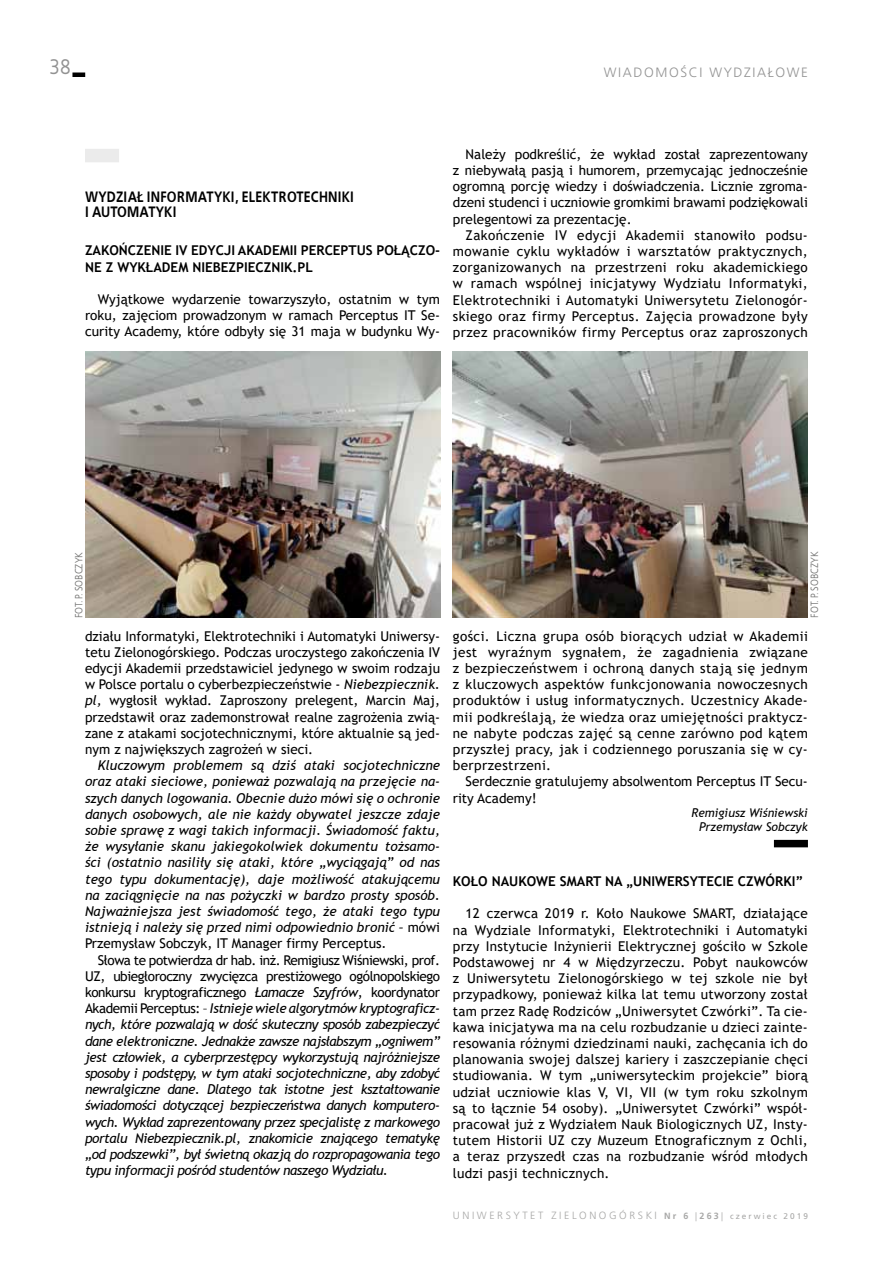
<style>
.page{position:relative;width:893px;height:1263px;background:#fff}
.page>*{position:absolute;margin:0;border:0;box-sizing:border-box;transform-origin:0 0}
.t1{font:21px "EFN Bureau OT";color:#929292}
.t2{font:700 15px/15px "EFN Bureau OT";letter-spacing:.01em;color:#000}
.t3{font:13.5px/16.2px "Trebuchet MS";color:#000;text-align:justify}
.t4{font:italic 13.5px/16.2px "Trebuchet MS";letter-spacing:-.015em;color:#000;text-align:justify}
.t5{font:700 13.5px/16.2px "Trebuchet MS";color:#000}
.t6{font:300 13.5px "Frutiger LT Pro";letter-spacing:.12em;color:#929292}
.t7{font:italic 12px/14.4px "Trebuchet MS";color:#000;text-align:right}
.t8{font:300 10.5px "Frutiger LT Pro";letter-spacing:.245em;color:#a8a8a7}
.t9{font:10.5px "EFN Bureau OT";letter-spacing:.02em;color:#777776}
.s1{font-style:italic}
.s2{font-style:normal}
.s3{font-weight:700;font-size:9px}
.s4{font-size:9px}
.s5{font-weight:400;font-size:8.25px}
</style>
<div class="page">
<div style="left:72px;top:72px;width:13px;height:5px;background:#000"></div>
<div style="left:774px;top:840px;width:34px;height:7px;background:#000"></div>
<div style="left:85px;top:149px;width:34px;height:13px;background:#ebebeb"></div>
<img style="left:85px;top:351px;width:355px;height:267px">
<img style="left:453px;top:351px;width:355px;height:267px">
<h1 class="t1" style="left:50px;top:55px;width:22px">38</h1>
<p class="t6" style="left:604px;top:65px;width:105px">WIADOMOŚCIWY</p>
<p class="t6" style="left:734px;top:65px;width:54px">DZIAŁOWE</p>
<p class="t2" style="left:85px;top:190px;width:271px">WYDZIAŁ INFORMATYKI, ELEKTROTECHNIKI<br>I AUTOMATYKI</p>
<p class="t5" style="left:85px;top:242px;width:357px">ZAKOŃCZENIE IV EDYCJI AKADEMII PERCEPTUS POŁĄCZO-<br>NE Z WYKŁADEM NIEBEZPIECZNIK.PL</p>
<p class="t3" style="left:85px;top:291px;width:357px;text-indent:13px">Wyjątkowe wydarzenie towarzyszyło, ostatnim w tym roku, zajęciom prowadzonym w ramach Perceptus IT Se&shy;curity Academy, które odbyły się 31 maja w budynku Wy-</p>
<p class="t3" style="left:453px;top:146px;width:357px;text-indent:13px">Należy podkreślić, że wykład został zaprezentowany z niebywałą pasją i humorem, przemycając jednocześnie ogromną porcję wiedzy i doświadczenia. Licznie zgroma&shy;dzeni studenci i uczniowie gromkimi brawami podziękowali prelegentowi za prezentację.</p>
<p class="t3" style="left:453px;top:227px;width:357px;text-indent:13px">Zakończenie IV edycji Akademii stanowiło podsu&shy;mowanie cyklu wykładów i warsztatów praktycznych, zorganizowanych na przestrzeni roku akademickiego w ramach wspólnej inicjatywy Wydziału Informatyki, Elektrotechniki i Automatyki Uniwersytetu Zielonogór&shy;skiego oraz firmy Perceptus. Zajęcia prowadzone były przez pracowników firmy Perceptus oraz zaproszonych</p>
<p class="t9" style="left:73px;top:618px;width:68px;rotate:-90deg">Fot. P. Sobczyk</p>
<p class="t3" style="left:85px;top:628px;width:357px">działu Informatyki, Elektrotechniki i Automatyki Uniwersy&shy;tetu Zielonogórskiego. Podczas uroczystego zakończenia IV edycji Akademii przedstawiciel jedynego w swoim rodzaju w Polsce portalu o cyberbezpieczeństwie - <span class="s1">Niebezpiecznik. pl,</span> wygłosił wykład. Zaproszony prelegent, Marcin Maj, przedstawił oraz zademonstrował realne zagrożenia zwią&shy;zane z atakami socjotechnicznymi, które aktualnie są jed&shy;nym z największych zagrożeń w sieci.</p>
<p class="t4" style="left:85px;top:757px;width:357px;text-indent:13px">Kluczowym problemem są dziś ataki socjotechniczne oraz ataki sieciowe, ponieważ pozwalają na przejęcie na&shy;szych danych logowania. Obecnie dużo mówi się o ochronie danych osobowych, ale nie każdy obywatel jeszcze zdaje sobie sprawę z wagi takich informacji. Świadomość faktu, że wysyłanie skanu jakiegokolwiek dokumentu tożsamo&shy;ści (ostatnio nasiliły się ataki, które „wyciągają” od nas tego typu dokumentację), daje możliwość atakującemu na zaciągnięcie na nas pożyczki w bardzo prosty sposób.<br>Najważniejsza jest świadomość tego, że ataki tego typu istnieją i należy się przed nimi odpowiednio bronić – <span class="s2">mówi Przemysław Sobczyk, IT Manager firmy Perceptus</span>.</p>
<p class="t4" style="left:85px;top:952px;width:357px;text-indent:13px"><span class="s2">Słowa te potwierdza dr hab. inż. Remigiusz Wiśniewski, prof.<br>UZ, ubiegłoroczny zwycięzca prestiżowego ogólnopolskiego konkursu kryptograficznego</span> Łamacze Szyfrów<span class="s2">, koordynator Akademii Perceptus: –</span> Istnieje wiele algorytmów kryptograficz&shy;nych, które pozwalają w dość skuteczny sposób zabezpieczyć dane elektroniczne. Jednakże zawsze najsłabszym „ogniwem” jest człowiek, a cyberprzestępcy wykorzystują najróżniejsze sposoby i podstępy, w tym ataki socjotechniczne, aby zdobyć newralgiczne dane. Dlatego tak istotne jest kształtowanie świadomości dotyczącej bezpieczeństwa danych komputero&shy;wych. Wykład zaprezentowany przez specjalistę z markowego portalu Niebezpiecznik.pl, znakomicie znającego tematykę „od podszewki”, był świetną okazją do rozpropagowania tego typu informacji pośród studentów naszego Wydziału.</p>
<p class="t9" style="left:808px;top:617px;width:68px;rotate:-90deg">Fot. P. Sobczyk</p>
<p class="t3" style="left:453px;top:628px;width:357px">gości. Liczna grupa osób biorących udział w Akademii jest wyraźnym sygnałem, że zagadnienia związane z bezpieczeństwem i ochroną danych stają się jednym z kluczowych aspektów funkcjonowania nowoczesnych produktów i usług informatycznych. Uczestnicy Akade&shy;mii podkreślają, że wiedza oraz umiejętności praktycz&shy;ne nabyte podczas zajęć są cenne zarówno pod kątem przyszłej pracy, jak i codziennego poruszania się w cy&shy;berprzestrzeni.</p>
<p class="t3" style="left:453px;top:773px;width:357px;text-indent:13px">Serdecznie gratulujemy absolwentom Perceptus IT Secu&shy;rity Academy!</p>
<p class="t7" style="left:691px;top:805px;width:118px">Remigiusz Wiśniewski<br>Przemysław Sobczyk</p>
<p class="t5" style="left:453px;top:873px;width:117px">KOŁO NAUKOWE SMART</p>
<p class="t5" style="left:605px;top:873px;width:200px">NA „UNIWERSYTECIE CZWÓRKI”</p>
<p class="t3" style="left:453px;top:905px;width:357px;text-indent:13px">12 czerwca 2019 r. Koło Naukowe SMART, działające na Wydziale Informatyki, Elektrotechniki i Automatyki przy Instytucie Inżynierii Elektrycznej gościło w Szkole Podstawowej nr 4 w Międzyrzeczu. Pobyt naukowców z Uniwersytetu Zielonogórskiego w tej szkole nie był przypadkowy, ponieważ kilka lat temu utworzony został tam przez Radę Rodziców „Uniwersytet Czwórki”. Ta cie&shy;kawa inicjatywa ma na celu rozbudzanie u dzieci zainte&shy;resowania różnymi dziedzinami nauki, zachęcania ich do planowania swojej dalszej kariery i zaszczepianie chęci studiowania. W tym „uniwersyteckim projekcie” biorą udział uczniowie klas V, VI, VII (w tym roku szkolnym są to łącznie 54 osoby). „Uniwersytet Czwórki” współ&shy;pracował już z Wydziałem Nauk Biologicznych UZ, Insty&shy;tutem Historii UZ czy Muzeum Etnograficznym z Ochli, a teraz przyszedł czas na rozbudzanie wśród młodych ludzi pasji technicznych.</p>
<p class="t8" style="left:453px;top:1209px;width:357px">UNIWERSYTET ZIELONOGÓRSKI <span class="s3">Nr 6</span> <span class="s4">|</span><span class="s3">263</span><span class="s4">|</span> <span class="s5">czerwiec 2019</span></p>
</div>
